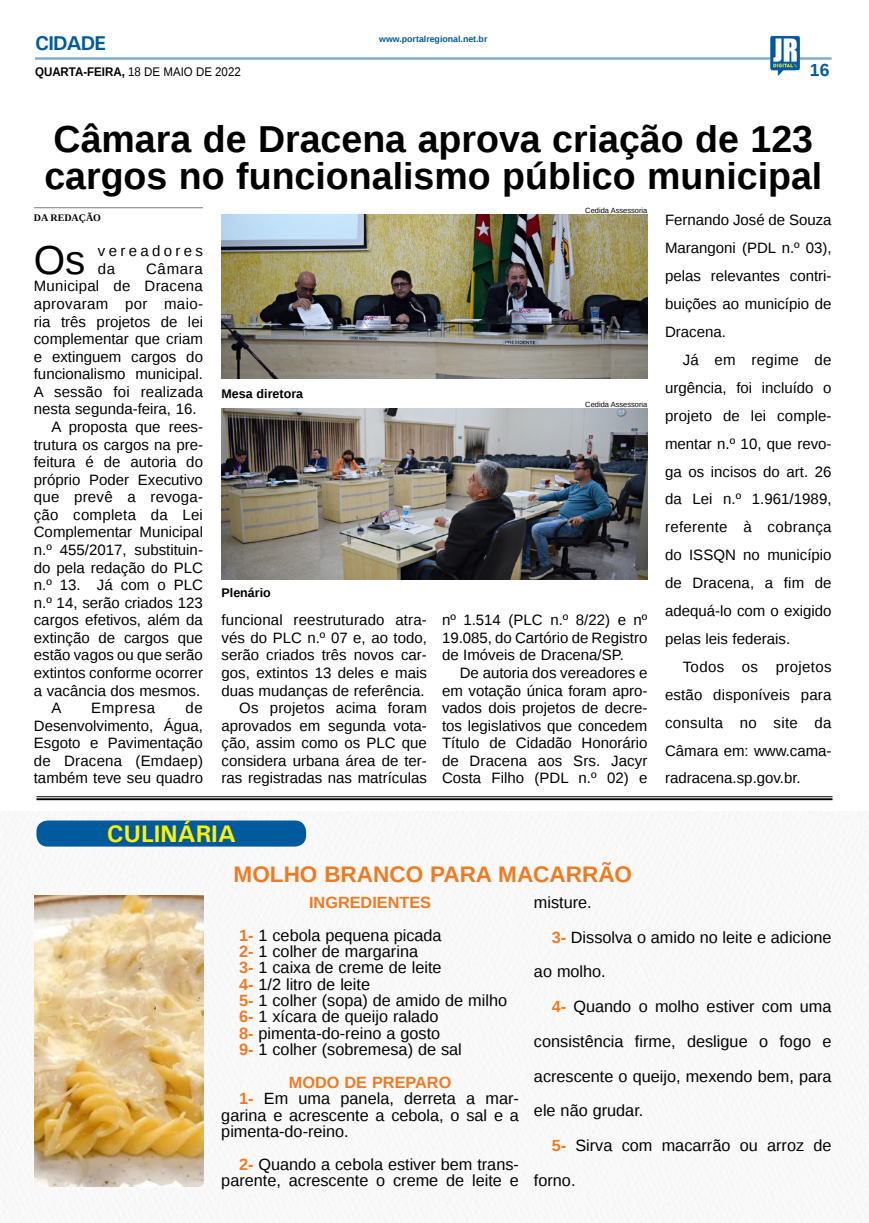
<style>
.page{position:relative;width:869px;height:1223px;background:#fff}
.page>*{position:absolute;margin:0;border:0;box-sizing:border-box;transform-origin:0 0}
.MATÉRIA{font:40.38px "Liberation Sans";color:#000}
.TÍTULO{font:700 37.5px/37.5px "Liberation Sans";color:#000}
.t1{font:700 24px "Univers";color:#fff200}
.TÍTULO-2{font:700 22.5px "Liberation Sans";color:#f17a21}
.TITULO_PG{font:700 20px "Univers";letter-spacing:-.04em;color:#005a9e}
.TÍTULO-3{font:700 17.5px "Liberation Sans";color:#005a9e}
.MATÉRIA-2{font:16.25px/34.8px "Liberation Sans";color:#000101;text-align:justify}
.MATÉRIA-3{font:700 16.25px "Liberation Sans";color:#f17a21}
.MATÉRIA-4{font:15px/17.5px "Liberation Sans";color:#000;text-align:justify}
.MATÉRIA-5{font:15px/17.5px "Liberation Sans";letter-spacing:.22em;color:#000}
.MATÉRIA-6{font:15px "Liberation Sans";letter-spacing:.045em;color:#000}
.DATA_PG{font:12.5px "Liberation Sans";color:#000;scale:.92 1}
.LEGENDA{font:700 12.5px "Liberation Sans";color:#000}
.CRÉDITO_NOME{font:700 10px "Liberation Serif";color:#000}
.DATA_PG-2{font:700 8.75px "Liberation Sans";color:#005a9e}
.CRÉDITO_FOTO{font:7.5px "Liberation Sans";color:#000}
.s1{font-weight:700}
.s2{font-weight:700;color:#f17a21}
</style>
<div class="page">
<hr style="left:35px;top:57px;width:796px;height:3px;background:#005a9e">
<img style="left:769px;top:36px;width:30px;height:40px">
<img style="left:1px;top:811px;width:867px;height:411px">
<div style="left:36px;top:820px;width:270px;height:26px;background:#005b9e;border-radius:11px"></div>
<hr style="left:36px;top:796px;width:796px;height:1px;background:#000101">
<hr style="left:36px;top:798px;width:796px;height:2px;background:#000101">
<img style="left:34px;top:896px;width:169px;height:290px">
<img style="left:221px;top:214px;width:426px;height:165px">
<img style="left:221px;top:408px;width:426px;height:172px">
<hr style="left:34px;top:207px;width:169px;height:1px;background:#939598">
<p class="TITULO_PG" style="left:35px;top:31px;width:72px">CIDADE</p>
<p class="DATA_PG" style="left:35px;top:65px;width:225px"><span class="s1">QUARTA-FEIRA,</span> 18 DE MAIO DE 2022</p>
<p class="DATA_PG-2" style="left:379px;top:33px;width:110px">www.portalregional.net.br</p>
<p class="TÍTULO-3" style="left:809px;top:58px;width:21px">16</p>
<p class="TÍTULO" style="left:44px;top:119px;width:779px">Câmara de Dracena aprova criação de 123 cargos no funcionalismo público municipal</p>
<p class="CRÉDITO_NOME" style="left:34px;top:211px;width:69px">DA REDAÇÃO</p>
<p class="MATÉRIA" style="left:34px;top:237px;width:53px">Os</p>
<p class="MATÉRIA-5" style="left:98px;top:243px;width:106px">vereadores da</p>
<p class="CRÉDITO_FOTO" style="left:585px;top:206px;width:64px">Cedida Assessoria</p>
<p class="MATÉRIA-4" style="left:664px;top:207px;width:168px;line-height:27.9px">Fernando José de Souza Marangoni (PDL n.º 03), pelas relevantes contri&shy;buições ao município de Dracena.</p>
<p class="MATÉRIA-4" style="left:664px;top:346px;width:168px;line-height:27.9px;text-indent:18px">Já em regime de urgência, foi incluído o projeto de lei comple&shy;mentar n.º 10, que revo&shy;ga os incisos do art. 26 da Lei n.º 1.961/1989, referente à cobrança do ISSQN no município de Dracena, a fim de adequá-lo com o exigido pelas leis federais.</p>
<p class="MATÉRIA-4" style="left:664px;top:653px;width:168px;line-height:27.9px;text-indent:18px">Todos os projetos estão disponíveis para consulta no site da Câmara em: www.cama&shy;radracena.sp.gov.br.</p>
<p class="MATÉRIA-4" style="left:34px;top:260px;width:171px;text-indent:112px">Câmara Municipal de Dracena aprovaram por maio&shy;ria três projetos de lei complementar que criam e extinguem cargos do funcionalismo municipal.<br>A sessão foi realizada nesta segunda-feira, 16.</p>
<p class="MATÉRIA-4" style="left:34px;top:419px;width:171px;text-indent:18px">A proposta que rees&shy;trutura os cargos na pre&shy;feitura é de autoria do próprio Poder Executivo que prevê a revoga&shy;ção completa da Lei Complementar Municipal n.º 455/2017, substituin&shy;do pela redação do PLC n.º 13. Já com o PLC n.º 14, serão criados 123 cargos efetivos, além da extinção de cargos que estão vagos ou que serão extintos conforme ocorrer a vacância dos mesmos.</p>
<p class="MATÉRIA-4" style="left:52px;top:700px;width:12px">A</p>
<p class="MATÉRIA-6" style="left:91px;top:699px;width:66px">Empresa</p>
<p class="LEGENDA" style="left:221px;top:385px;width:83px">Mesa diretora</p>
<p class="CRÉDITO_FOTO" style="left:585px;top:400px;width:64px">Cedida Assessoria</p>
<p class="LEGENDA" style="left:221px;top:583px;width:51px">Plenário</p>
<p class="MATÉRIA-4" style="left:221px;top:612px;width:207px">funcional reestruturado atra&shy;vés do PLC n.º 07 e, ao todo, serão criados três novos car&shy;gos, extintos 13 deles e mais duas mudanças de referência.</p>
<p class="MATÉRIA-4" style="left:221px;top:699px;width:207px;text-indent:18px">Os projetos acima foram aprovados em segunda vota&shy;ção, assim como os PLC que considera urbana área de ter&shy;ras registradas nas matrículas</p>
<p class="MATÉRIA-4" style="left:442px;top:612px;width:207px">nº 1.514 (PLC n.º 8/22) e nº 19.085, do Cartório de Registro de Imóveis de Dracena/SP.</p>
<p class="MATÉRIA-4" style="left:442px;top:664px;width:207px;text-indent:18px">De autoria dos vereadores e em votação única foram apro&shy;vados dois projetos de decre&shy;tos legislativos que concedem Título de Cidadão Honorário de Dracena aos Srs. Jacyr Costa Filho (PDL n.º 02) e</p>
<p class="MATÉRIA-4" style="left:34px;top:700px;width:171px;text-indent:152px">de Desenvolvimento, Água, Esgoto e Pavimentação de Dracena (Emdaep) também teve seu quadro</p>
<p class="t1" style="left:107px;top:819px;width:130px">CULINÁRIA</p>
<p class="TÍTULO-2" style="left:233px;top:858px;width:400px">MOLHO BRANCO PARA MACARRÃO</p>
<p class="MATÉRIA-3" style="left:309px;top:891px;width:123px">INGREDIENTES</p>
<p class="MATÉRIA-2" style="left:239px;top:918px;width:204px"><span class="s2">1-</span> 1 cebola pequena picada</p>
<p class="MATÉRIA-2" style="left:239px;top:934px;width:180px"><span class="s2">2-</span> 1 colher de margarina</p>
<p class="MATÉRIA-2" style="left:239px;top:951px;width:204px"><span class="s2">3-</span> 1 caixa de creme de leite</p>
<p class="MATÉRIA-2" style="left:239px;top:967px;width:132px"><span class="s2">4-</span> 1/2 litro de leite</p>
<p class="MATÉRIA-2" style="left:239px;top:983px;width:269px"><span class="s2">5-</span> 1 colher (sopa) de amido de milho</p>
<p class="MATÉRIA-2" style="left:239px;top:1000px;width:201px"><span class="s2">6-</span> 1 xícara de queijo ralado</p>
<p class="MATÉRIA-2" style="left:239px;top:1016px;width:202px"><span class="s2">8-</span> pimenta-do-reino a gosto</p>
<p class="MATÉRIA-2" style="left:239px;top:1032px;width:224px"><span class="s2">9-</span> 1 colher (sobremesa) de sal</p>
<p class="MATÉRIA-3" style="left:289px;top:1071px;width:164px">MODO DE PREPARO</p>
<p class="MATÉRIA-2" style="left:221px;top:1091px;width:299px;line-height:16.4px;text-indent:18px"><span class="s2">1-</span> Em uma panela, derreta a mar&shy;garina e acrescente a cebola, o sal e a pimenta-do-reino.</p>
<p class="MATÉRIA-2" style="left:221px;top:1156px;width:299px;line-height:16.4px;text-align:right"><span class="s2">2-</span> Quando a cebola estiver bem trans&shy;parente, acrescente o creme de leite e</p>
<p class="MATÉRIA-2" style="left:533px;top:885px;width:59px">misture.</p>
<p class="MATÉRIA-2" style="left:533px;top:920px;width:299px;text-indent:18px"><span class="s2">3-</span> Dissolva o amido no leite e adicione ao molho.</p>
<p class="MATÉRIA-2" style="left:533px;top:989px;width:299px;text-indent:18px"><span class="s2">4-</span> Quando o molho estiver com uma consistência firme, desligue o fogo e acrescente o queijo, mexendo bem, para ele não grudar.</p>
<p class="MATÉRIA-2" style="left:533px;top:1128px;width:299px;text-indent:18px"><span class="s2">5-</span> Sirva com macarrão ou arroz de forno.</p>
</div>
